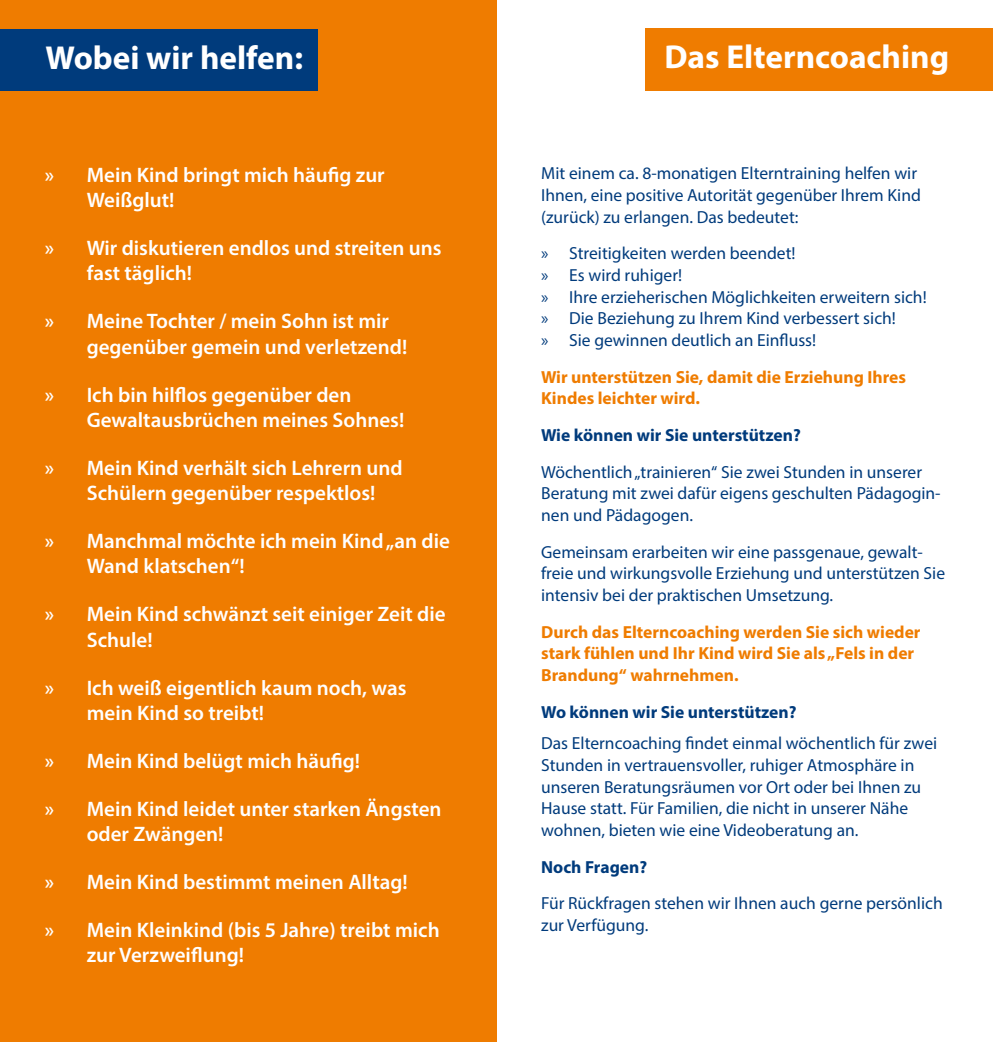
<style>
.page{position:relative;width:993px;height:1042px;background:#fff}
.page>*{position:absolute;margin:0;border:0;box-sizing:border-box;transform-origin:0 0}
.t1{font:700 33.25px "Myriad Pro";color:#fff}
.t2{font:600 21px/25.2px "Myriad Pro";color:#fff}
.t3{font:17.5px/21.7px "Myriad Pro";color:#003b7c}
.t4{font:700 17.5px/21.7px "Myriad Pro";color:#ef7c00}
.t5{font:700 17.5px "Myriad Pro";color:#003b7c}
</style>
<div class="page">
<div style="left:0;top:0;width:496px;height:1042px;background:#ef7c00"></div>
<div style="left:0;top:30px;width:317px;height:61px;background:#003b7c"></div>
<div style="left:645px;top:29px;width:347px;height:62px;background:#ef7c00"></div>
<h1 class="t1" style="left:45px;top:36px;width:259px">Wobei wir helfen:</h1>
<h1 class="t1" style="left:664px;top:35px;width:286px">Das Elterncoaching</h1>
<p class="t2" style="left:87px;top:162px;width:299px;text-indent:-42px">» Mein Kind bringt mich häufig zur<br>Weißglut!</p>
<p class="t2" style="left:87px;top:235px;width:356px;text-indent:-42px">» Wir diskutieren endlos und streiten uns fast täglich!</p>
<p class="t2" style="left:87px;top:308px;width:322px;text-indent:-42px">» Meine Tochter / mein Sohn ist mir gegenüber gemein und verletzend!</p>
<p class="t2" style="left:87px;top:381px;width:319px;text-indent:-42px">» Ich bin hilflos gegenüber den<br>Gewaltausbrüchen meines Sohnes!</p>
<p class="t2" style="left:87px;top:455px;width:317px;text-indent:-42px">» Mein Kind verhält sich Lehrern und<br>Schülern gegenüber respektlos!</p>
<p class="t2" style="left:87px;top:528px;width:364px;text-indent:-42px">» Manchmal möchte ich mein Kind „an die<br>Wand klatschen“!</p>
<p class="t2" style="left:87px;top:601px;width:360px;text-indent:-42px">» Mein Kind schwänzt seit einiger Zeit die<br>Schule!</p>
<p class="t2" style="left:87px;top:674px;width:321px;text-indent:-42px">» Ich weiß eigentlich kaum noch, was mein Kind so treibt!</p>
<p class="t2" style="left:45px;top:748px;width:317px">» Mein Kind belügt mich häufig!</p>
<p class="t2" style="left:87px;top:796px;width:356px;text-indent:-42px">» Mein Kind leidet unter starken Ängsten oder Zwängen!</p>
<p class="t2" style="left:45px;top:869px;width:364px">» Mein Kind bestimmt meinen Alltag!</p>
<p class="t2" style="left:87px;top:917px;width:354px;text-indent:-42px">» Mein Kleinkind (bis 5 Jahre) treibt mich zur Verzweiflung!</p>
<p class="t3" style="left:541px;top:162px;width:381px">Mit einem ca. 8-monatigen Elterntraining helfen wir<br>Ihnen, eine positive Autorität gegenüber Ihrem Kind (zurück) zu erlangen. Das bedeutet:</p>
<p class="t3" style="left:541px;top:242px;width:387px">» Streitigkeiten werden beendet!<br>» Es wird ruhiger!<br>» Ihre erzieherischen Möglichkeiten erweitern sich! » Die Beziehung zu Ihrem Kind verbessert sich!<br>» Sie gewinnen deutlich an Einfluss!</p>
<p class="t4" style="left:541px;top:365px;width:366px">Wir unterstützen Sie, damit die Erziehung Ihres<br>Kindes leichter wird.</p>
<p class="t5" style="left:541px;top:424px;width:261px">Wie können wir Sie unterstützen?</p>
<p class="t3" style="left:541px;top:461px;width:401px">Wöchentlich „trainieren“ Sie zwei Stunden in unserer<br>Beratung mit zwei dafür eigens geschulten Pädagogin&shy;nen und Pädagogen.</p>
<p class="t3" style="left:541px;top:540px;width:405px">Gemeinsam erarbeiten wir eine passgenaue, gewalt&shy;freie und wirkungsvolle Erziehung und unterstützen Sie intensiv bei der praktischen Umsetzung.</p>
<p class="t4" style="left:541px;top:620px;width:381px">Durch das Elterncoaching werden Sie sich wieder stark fühlen und Ihr Kind wird Sie als „Fels in der<br>Brandung“ wahrnehmen.</p>
<p class="t5" style="left:541px;top:700px;width:257px">Wo können wir Sie unterstützen?</p>
<p class="t3" style="left:541px;top:732px;width:397px">Das Elterncoaching findet einmal wöchentlich für zwei Stunden in vertrauensvoller, ruhiger Atmosphäre in unseren Beratungsräumen vor Ort oder bei Ihnen zu Hause statt. Für Familien, die nicht in unserer Nähe wohnen, bieten wie eine Videoberatung an.</p>
<p class="t5" style="left:541px;top:855px;width:107px">Noch Fragen?</p>
<p class="t3" style="left:541px;top:892px;width:403px">Für Rückfragen stehen wir Ihnen auch gerne persönlich zur Verfügung.</p>
</div>
